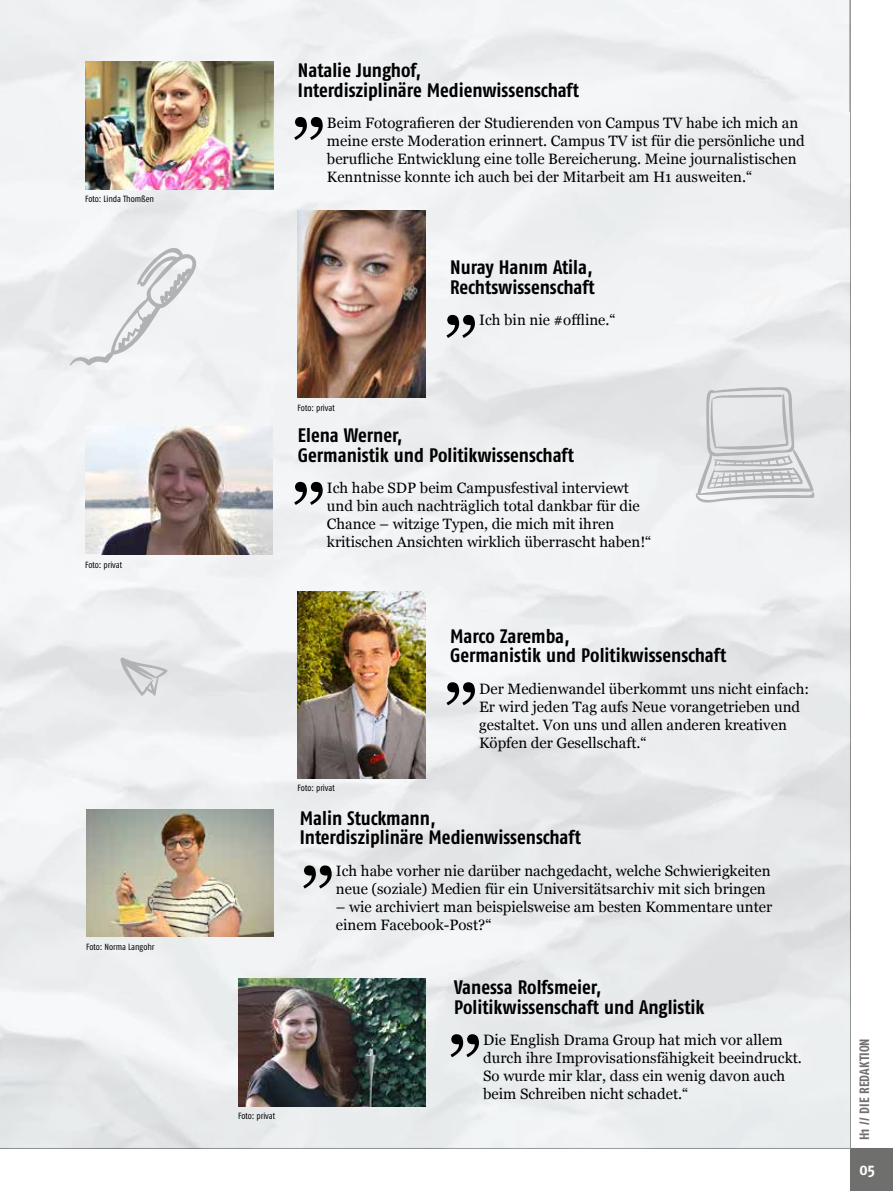
<style>
.page{position:relative;width:893px;height:1191px;background:#fff}
.page>*{position:absolute;margin:0;border:0;box-sizing:border-box;transform-origin:0 0}
.t1{font:700 condensed 19.5px/19.5px "Fago Pro";letter-spacing:-.005em;color:#000}
.t2{font:700 condensed 16.5px "Fago Pro";color:#fff}
.t3{font:15px/18px "Georgia";color:#000}
.t4{font:700 condensed 13.5px "Fago Pro";color:#6f6f6e}
.t5{font:condensed 9px "Fago Pro";letter-spacing:-.005em;color:#000}
</style>
<div class="page">
<div style="left:850px;top:1148px;width:43px;height:43px;background:#6f6f6e"></div>
<hr style="left:850px;top:0;width:1px;height:1191px;background:#6f6f6e">
<hr style="left:0;top:1148px;width:893px;height:1px;background:#6f6f6e">
<img style="left:0;top:0;width:850px;height:1148px">
<div style="left:734px;top:283px;width:47px;height:39px;background:#f4f4f6"></div>
<svg style="left:120px;top:657px;width:48px;height:39px;background:#d4d5d7"></svg>
<img style="left:86px;top:809px;width:187px;height:128px">
<img style="left:85px;top:62px;width:188px;height:127px">
<img style="left:298px;top:210px;width:127px;height:188px">
<img style="left:85px;top:426px;width:187px;height:128px">
<img style="left:238px;top:979px;width:187px;height:127px">
<svg style="left:294px;top:117px;width:29px;height:23px"></svg>
<svg style="left:446px;top:315px;width:29px;height:23px"></svg>
<svg style="left:294px;top:482px;width:29px;height:23px"></svg>
<svg style="left:450px;top:1034px;width:29px;height:23px"></svg>
<svg style="left:695px;top:386px;width:120px;height:118px;background:#d8d9db"></svg>
<svg style="left:70px;top:232px;width:130px;height:134px"></svg>
<img style="left:298px;top:591px;width:127px;height:187px">
<svg style="left:446px;top:682px;width:29px;height:23px"></svg>
<svg style="left:303px;top:865px;width:29px;height:23px"></svg>
<p class="t5" style="left:85px;top:194px;width:71px">Foto: Linda Thomßen</p>
<p class="t5" style="left:85px;top:559px;width:39px">Foto: privat</p>
<p class="t5" style="left:86px;top:941px;width:70px">Foto: Norma Langohr</p>
<h1 class="t1" style="left:298px;top:61px;width:283px">Natalie Junghof,<br>Interdisziplinäre Medienwissenschaft</h1>
<p class="t3" style="left:327px;top:114px;width:479px">Beim Fotografieren der Studierenden von Campus TV habe ich mich an meine erste Moderation erinnert. Campus TV ist für die persönliche und berufliche Entwicklung eine tolle Bereicherung. Meine journalistischen Kenntnisse konnte ich auch bei der Mitarbeit am H1 ausweiten.“</p>
<p class="t5" style="left:298px;top:402px;width:39px">Foto: privat</p>
<h1 class="t1" style="left:450px;top:257px;width:146px">Nuray Hanım Atila,<br>Rechtswissenschaft</h1>
<p class="t3" style="left:479px;top:311px;width:138px">Ich bin nie #offline.“</p>
<h1 class="t1" style="left:298px;top:425px;width:278px">Elena Werner,<br>Germanistik und Politikwissenschaft</h1>
<p class="t3" style="left:327px;top:479px;width:326px">Ich habe SDP beim Campusfestival interviewt und bin auch nachträglich total dankbar für die Chance – witzige Typen, die mich mit ihren kritischen Ansichten wirklich überrascht haben!“</p>
<p class="t5" style="left:238px;top:1110px;width:39px">Foto: privat</p>
<p class="t5" style="left:298px;top:782px;width:39px">Foto: privat</p>
<h1 class="t1" style="left:450px;top:626px;width:278px">Marco Zaremba,<br>Germanistik und Politikwissenschaft</h1>
<p class="t3" style="left:479px;top:680px;width:331px">Der Medienwandel überkommt uns nicht einfach:<br>Er wird jeden Tag aufs Neue vorangetrieben und gestaltet. Von uns und allen anderen kreativen Köpfen der Gesellschaft.“</p>
<h1 class="t1" style="left:300px;top:808px;width:283px">Malin Stuckmann,<br>Interdisziplinäre Medienwissenschaft</h1>
<p class="t3" style="left:336px;top:862px;width:436px">Ich habe vorher nie darüber nachgedacht, welche Schwierigkeiten neue (soziale) Medien für ein Universitätsarchiv mit sich bringen</p>
<p class="t3" style="left:336px;top:898px;width:438px">– wie archiviert man beispielsweise am besten Kommentare unter einem Facebook-Post?“</p>
<h1 class="t1" style="left:454px;top:977px;width:252px">Vanessa Rolfsmeier,<br>Politikwissenschaft und Anglistik</h1>
<p class="t3" style="left:483px;top:1031px;width:320px">Die English Drama Group hat mich vor allem durch ihre Improvisationsfähigkeit beeindruckt.<br>So wurde mir klar, dass ein wenig davon auch beim Schreiben nicht schadet.“</p>
<p class="t4" style="left:856px;top:1140px;width:103px;rotate:-90deg">H1 // DIE Redaktion</p>
<p class="t2" style="left:860px;top:1159px;width:17px">05</p>
</div>
